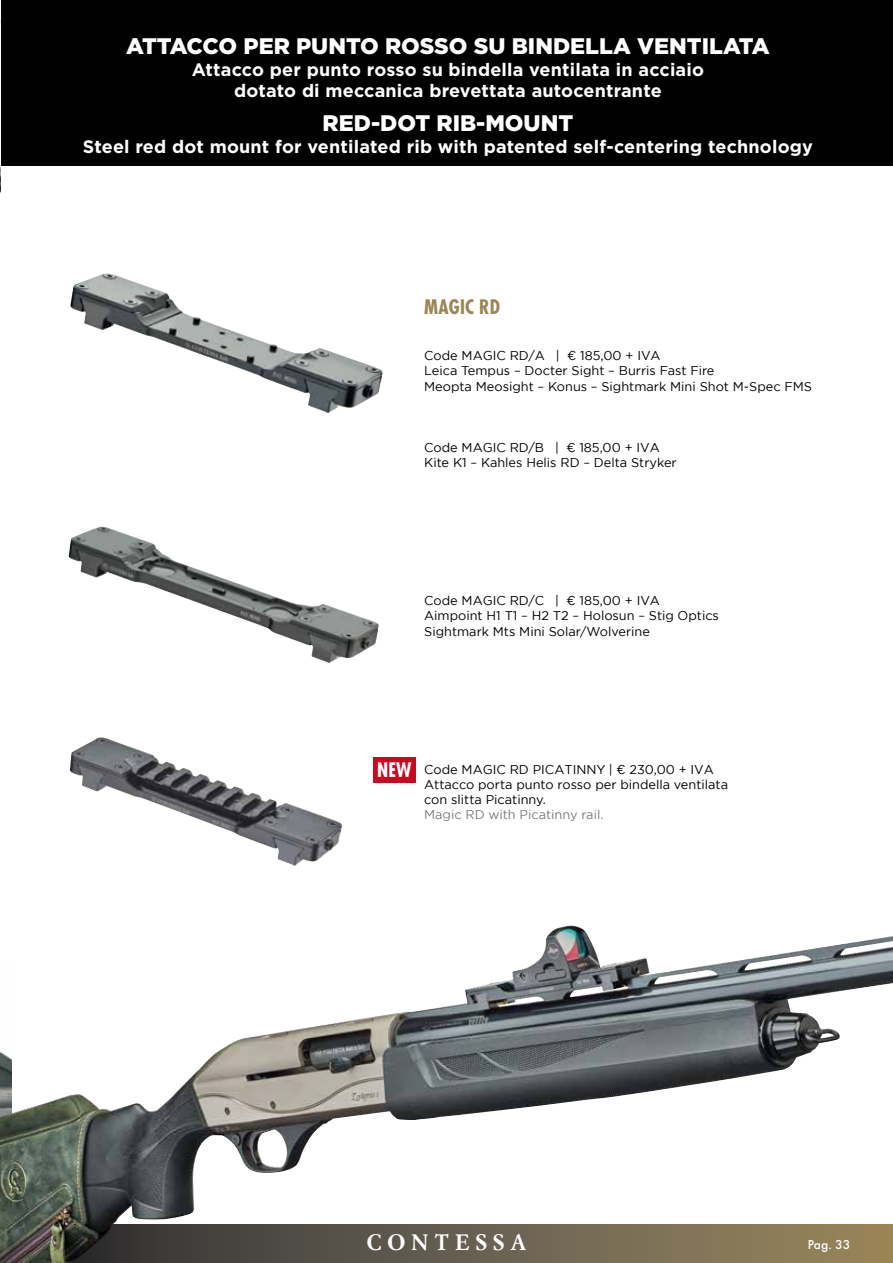
<style>
.page{position:relative;width:893px;height:1263px;background:#fff}
.page>*{position:absolute;margin:0;border:0;box-sizing:border-box;transform-origin:0 0}
.t1{font:900 22.5px "Gotham";color:#fff}
.t2{font:700 21.9px "Simoncini Garamond";letter-spacing:.27em;color:#fff}
.t3{font:700 condensed 19.5px "Futura";letter-spacing:.01em;color:#9b8655}
.t4{font:700 18px/21px "Gotham";letter-spacing:.01em;color:#fff;text-align:center}
.t5{font:500 13.5px "Futura";color:#fff}
.t6{font:12.75px/15.3px "Gotham";color:#000}
.t7{font:12.75px "Gotham";color:#7b7c7e}
.s1{font-family:"Futura";font-weight:700;font-stretch:condensed;font-size:19.5px;color:#fff}
</style>
<div class="page">
<div style="left:0;top:1225px;width:893px;height:38px;background:#978356"></div>
<div style="left:1px;top:0;width:892px;height:166px;background:#000"></div>
<img style="left:0;top:926px;width:840px;height:337px">
<div style="left:373px;top:757px;width:43px;height:25px;background:#cd071e"></div>
<img style="left:69px;top:527px;width:310px;height:136px">
<img style="left:70px;top:273px;width:313px;height:140px">
<svg style="left:0;top:167px;width:1px;height:25px"></svg>
<img style="left:70px;top:738px;width:272px;height:128px">
<h1 class="t1" style="left:126px;top:30px;width:645px">ATTACCO PER PUNTO ROSSO SU BINDELLA VENTILATA</h1>
<h3 class="t4" style="left:192px;top:59px;width:514px">Attacco per punto rosso su bindella ventilata in acciaio dotato di meccanica brevettata autocentrante</h3>
<h1 class="t1" style="left:323px;top:108px;width:252px">RED-DOT RIB-MOUNT</h1>
<h3 class="t4" style="left:83px;top:136px;width:731px">Steel red dot mount for ventilated rib with patented self-centering technology</h3>
<h3 class="t3" style="left:424px;top:294px;width:77px">MAGIC RD</h3>
<p class="t6" style="left:424px;top:348px;width:389px">Code MAGIC RD/A | € 185,00 + IVA<br>Leica Tempus – Docter Sight – Burris Fast Fire<br>Meopta Meosight – Konus – Sightmark Mini Shot M-Spec FMS</p>
<p class="t6" style="left:424px;top:439px;width:254px">Code MAGIC RD/B | € 185,00 + IVA<br>Kite K1 – Kahles Helis RD – Delta Stryker</p>
<p class="t6" style="left:424px;top:592px;width:296px">Code MAGIC RD/C | € 185,00 + IVA<br>Aimpoint H1 T1 – H2 T2 – Holosun – Stig Optics<br>Sightmark Mts Mini Solar/Wolverine</p>
<p class="t6" style="left:424px;top:761px;width:305px;text-indent:-47px"><span class="s1">NEW</span> Code MAGIC RD PICATINNY | € 230,00 + IVA<br>Attacco porta punto rosso per bindella ventilata con slitta Picatinny.</p>
<p class="t7" style="left:424px;top:807px;width:181px">Magic RD with Picatinny rail.</p>
<h2 class="t2" style="left:367px;top:1229px;width:161px">CONTESSA</h2>
<p class="t5" style="left:808px;top:1234px;width:44px">Pag. 33</p>
</div>
